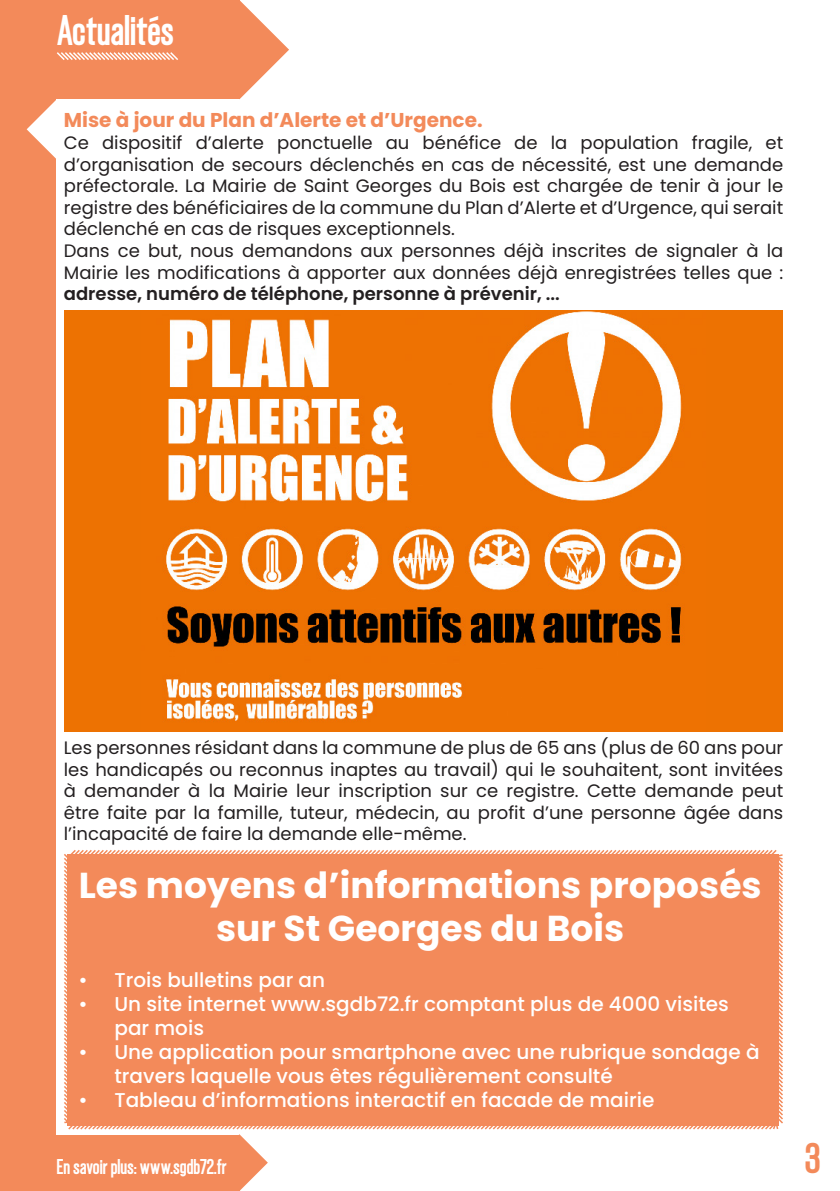
<style>
.page{position:relative;width:840px;height:1191px;background:#fff}
.page>*{position:absolute;margin:0;border:0;box-sizing:border-box;transform-origin:0 0}
.t1{font:800 40px "Gatty";letter-spacing:-.005em;color:#fff}
.t2{font:800 40px "Gatty";color:#f38a5a}
.t3{font:700 36px/43.2px "Poppins";color:#fff;text-align:center}
.t4{font:500 20px/24px "Poppins";color:#fff}
.t5{font:700 20px "Poppins";color:#f38a5a}
.t6{font:800 20px "Gatty";color:#fff}
.t7{font:18px/21.6px "Poppins";color:#231f20;text-align:justify}
.s1{font-weight:600}
</style>
<div class="page">
<div style="left:0;top:0;width:239px;height:1191px;background:#f38a5a"></div>
<div style="left:57px;top:99px;width:363px;height:1035px;background:#fff"></div>
<svg style="left:27px;top:99px;width:30px;height:60px"></svg>
<svg style="left:239px;top:0;width:50px;height:99px"></svg>
<svg style="left:211px;top:1134px;width:57px;height:57px"></svg>
<svg style="left:57px;top:52px;width:121px;height:8px"></svg>
<img style="left:141px;top:310px;width:565px;height:421px">
<div style="left:64px;top:850px;width:719px;height:280px;background:#f38a5a"></div>
<div style="left:64px;top:310px;width:77px;height:421px;background:#ed7202"></div>
<div style="left:706px;top:310px;width:76px;height:421px;background:#ed7202"></div>
<p class="t1" style="left:57px;top:6px;width:119px">Actualités</p>
<p class="t5" style="left:64px;top:109px;width:420px">Mise à jour du Plan d’Alerte et d’Urgence.</p>
<p class="t7" style="left:64px;top:132px;width:720px">Ce dispositif d’alerte ponctuelle au bénéfice de la population fragile, et d’organisation de secours déclenchés en cas de nécessité, est une demande préfectorale. La Mairie de Saint Georges du Bois est chargée de tenir à jour le registre des bénéficiaires de la commune du Plan d’Alerte et d’Urgence, qui serait déclenché en cas de risques exceptionnels.</p>
<p class="t7" style="left:64px;top:240px;width:720px">Dans ce but, nous demandons aux personnes déjà inscrites de signaler à la Mairie les modifications à apporter aux données déjà enregistrées telles que : <span class="s1">adresse, numéro de téléphone, personne à prévenir, ...</span></p>
<p class="t7" style="left:64px;top:737px;width:720px">Les personnes résidant dans la commune de plus de 65 ans (plus de 60 ans pour les handicapés ou reconnus inaptes au travail) qui le souhaitent, sont invitées à demander à la Mairie leur inscription sur ce registre. Cette demande peut être faite par la famille, tuteur, médecin, au profit d’une personne âgée dans l’incapacité de faire la demande elle-même.</p>
<p class="t3" style="left:79px;top:864px;width:684px">Les moyens d’informations proposés sur St Georges du Bois</p>
<p class="t4" style="left:78px;top:967px;width:248px">• Trois bulletins par an</p>
<p class="t4" style="left:114px;top:991px;width:615px;text-indent:-36px">• Un site internet www.sgdb72.fr comptant plus de 4000 visites par mois</p>
<p class="t4" style="left:114px;top:1039px;width:646px;text-indent:-36px">• Une application pour smartphone avec une rubrique sondage à travers laquelle vous êtes régulièrement consulté</p>
<p class="t4" style="left:78px;top:1087px;width:577px">• Tableau d’informations interactif en facade de mairie</p>
<p class="t6" style="left:57px;top:1154px;width:171px">En savoir plus: www.sgdb72.fr</p>
<p class="t2" style="left:804px;top:1134px;width:17px">3</p>
</div>
